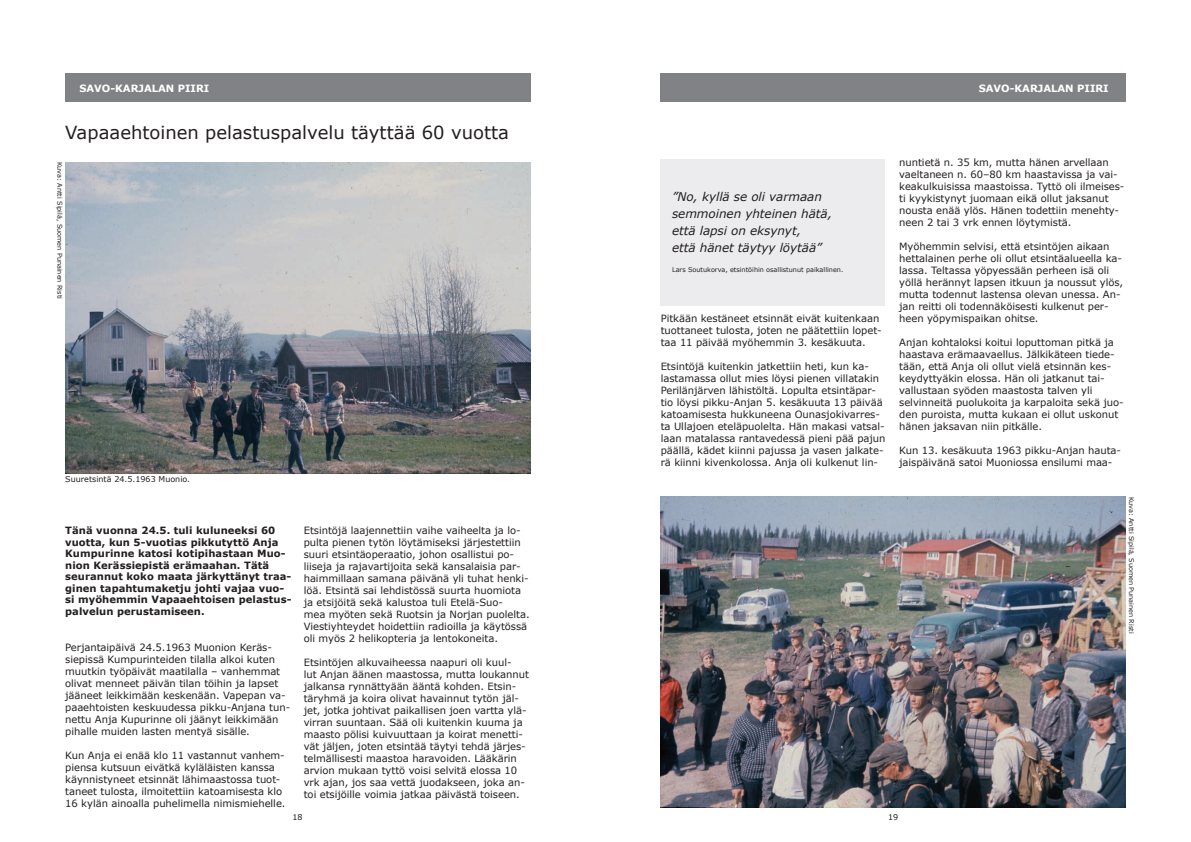
<style>
.page{position:relative;width:1191px;height:842px;background:#fff}
.page>*{position:absolute;margin:0;border:0;box-sizing:border-box;transform-origin:0 0}
.t1{font:18px "Verdana";color:#231f20}
.t2{font:italic 12px/17px "Verdana";letter-spacing:-.005em;color:#231f20}
.t3{font:10px/12px "Verdana";letter-spacing:-.005em;color:#231f20}
.t4{font:700 10px/11.5px "Verdana";letter-spacing:.005em;color:#231f20}
.t5{font:700 10px "Verdana";color:#fff}
.t6{font:8px "Verdana";color:#231f20}
.t7{font:6.5px "Verdana";color:#231f20}
</style>
<div class="page">
<div style="left:65px;top:74px;width:465px;height:28px;background:#808285"></div>
<div style="left:660px;top:74px;width:465px;height:28px;background:#808285"></div>
<img style="left:65px;top:162px;width:465px;height:311px">
<img style="left:660px;top:497px;width:465px;height:311px">
<div style="left:660px;top:159px;width:224px;height:146px;background:#ececee"></div>
<p class="t5" style="left:79px;top:82px;width:131px">SAVO-KARJALAN PIIRI</p>
<p class="t5" style="left:978px;top:82px;width:131px">SAVO-KARJALAN PIIRI</p>
<h1 class="t1" style="left:65px;top:121px;width:445px">Vapaaehtoinen pelastuspalvelu täyttää 60 vuotta</h1>
<p class="t7" style="left:64px;top:162px;width:138px;rotate:90deg">Kuva: Antti Sipilä, Suomen Punainen Risti</p>
<p class="t6" style="left:65px;top:474px;width:126px">Suuretsintä 24.5.1963 Muonio.</p>
<p class="t4" style="left:65px;top:525px;width:228px">Tänä vuonna 24.5. tuli kuluneeksi 60 vuotta, kun 5-vuotias pikkutyttö Anja Kumpurinne katosi kotipihastaan Muo&shy;nion Kerässiepistä erämaahan. Tätä seurannut koko maata järkyttänyt traa&shy;ginen tapahtumaketju johti vajaa vuo&shy;si myöhemmin Vapaaehtoisen pelastus&shy;palvelun perustamiseen.</p>
<p class="t3" style="left:65px;top:641px;width:226px">Perjantaipäivä 24.5.1963 Muonion Keräs&shy;siepissä Kumpurinteiden tilalla alkoi kuten muutkin työpäivät maatilalla – vanhemmat olivat menneet päivän tilan töihin ja lapset jääneet leikkimään keskenään. Vapepan va&shy;paaehtoisten keskuudessa pikku-Anjana tun&shy;nettu Anja Kupurinne oli jäänyt leikkimään pihalle muiden lasten mentyä sisälle.</p>
<p class="t3" style="left:65px;top:749px;width:222px">Kun Anja ei enää klo 11 vastannut vanhem&shy;piensa kutsuun eivätkä kyläläisten kanssa käynnistyneet etsinnät lähimaastossa tuot&shy;taneet tulosta, ilmoitettiin katoamisesta klo 16 kylän ainoalla puhelimella nimismiehelle.</p>
<p class="t3" style="left:304px;top:525px;width:227px">Etsintöjä laajennettiin vaihe vaiheelta ja lo&shy;pulta pienen tytön löytämiseksi järjestettiin suuri etsintäoperaatio, johon osallistui po&shy;liiseja ja rajavartijoita sekä kansalaisia par&shy;haimmillaan samana päivänä yli tuhat henki&shy;löä. Etsintä sai lehdistössä suurta huomiota ja etsijöitä sekä kalustoa tuli Etelä-Suo-<br>mea myöten sekä Ruotsin ja Norjan puolelta.<br>Viestiyhteydet hoidettiin radioilla ja käytössä oli myös 2 helikopteria ja lentokoneita.</p>
<p class="t3" style="left:304px;top:657px;width:227px">Etsintöjen alkuvaiheessa naapuri oli kuul-<br>lut Anjan äänen maastossa, mutta loukannut jalkansa rynnättyään ääntä kohden. Etsin&shy;täryhmä ja koira olivat havainnut tytön jäl&shy;jet, jotka johtivat paikallisen joen vartta ylä&shy;virran suuntaan. Sää oli kuitenkin kuuma ja maasto pölisi kuivuuttaan ja koirat menetti&shy;vät jäljen, joten etsintää täytyi tehdä järjes&shy;telmällisesti maastoa haravoiden. Lääkärin arvion mukaan tyttö voisi selvitä elossa 10 vrk ajan, jos saa vettä juodakseen, joka an&shy;toi etsijöille voimia jatkaa päivästä toiseen.</p>
<p class="t2" style="left:672px;top:189px;width:162px">”No, kyllä se oli varmaan semmoinen yhteinen hätä, että lapsi on eksynyt,<br>että hänet täytyy löytää”</p>
<p class="t7" style="left:672px;top:266px;width:173px">Lars Soutukorva, etsintöihin osallistunut paikallinen.</p>
<p class="t3" style="left:660px;top:313px;width:222px">Pitkään kestäneet etsinnät eivät kuitenkaan tuottaneet tulosta, joten ne päätettiin lopet&shy;taa 11 päivää myöhemmin 3. kesäkuuta.</p>
<p class="t3" style="left:660px;top:361px;width:226px">Etsintöjä kuitenkin jatkettiin heti, kun ka&shy;lastamassa ollut mies löysi pienen villatakin Perilänjärven lähistöltä. Lopulta etsintäpar&shy;tio löysi pikku-Anjan 5. kesäkuuta 13 päivää katoamisesta hukkuneena Ounasjokivarres&shy;ta Ullajoen eteläpuolelta. Hän makasi vatsal&shy;laan matalassa rantavedessä pieni pää pajun päällä, kädet kiinni pajussa ja vasen jalkate&shy;rä kiinni kivenkolossa. Anja oli kulkenut lin-</p>
<p class="t3" style="left:899px;top:157px;width:227px">nuntietä n. 35 km, mutta hänen arvellaan vaeltaneen n. 60–80 km haastavissa ja vai&shy;keakulkuisissa maastoissa. Tyttö oli ilmeises&shy;ti kyykistynyt juomaan eikä ollut jaksanut nousta enää ylös. Hänen todettiin menehty&shy;neen 2 tai 3 vrk ennen löytymistä.</p>
<p class="t3" style="left:899px;top:241px;width:225px">Myöhemmin selvisi, että etsintöjen aikaan hettalainen perhe oli ollut etsintäalueella ka&shy;lassa. Teltassa yöpyessään perheen isä oli yöllä herännyt lapsen itkuun ja noussut ylös, mutta todennut lastensa olevan unessa. An&shy;jan reitti oli todennäköisesti kulkenut per&shy;heen yöpymispaikan ohitse.</p>
<p class="t3" style="left:899px;top:337px;width:226px">Anjan kohtaloksi koitui loputtoman pitkä ja haastava erämaavaellus. Jälkikäteen tiede&shy;tään, että Anja oli ollut vielä etsinnän kes&shy;keydyttyäkin elossa. Hän oli jatkanut tai&shy;vallustaan syöden maastosta talven yli selvinneitä puolukoita ja karpaloita sekä juo&shy;den puroista, mutta kukaan ei ollut uskonut hänen jaksavan niin pitkälle.</p>
<p class="t3" style="left:899px;top:445px;width:223px">Kun 13. kesäkuuta 1963 pikku-Anjan hauta&shy;jaispäivänä satoi Muoniossa ensilumi maa-</p>
<p class="t7" style="left:1135px;top:497px;width:138px;rotate:90deg">Kuva: Antti Sipilä, Suomen Punainen Risti</p>
<p class="t6" style="left:292px;top:812px;width:12px">18</p>
<p class="t6" style="left:888px;top:812px;width:12px">19</p>
</div>
